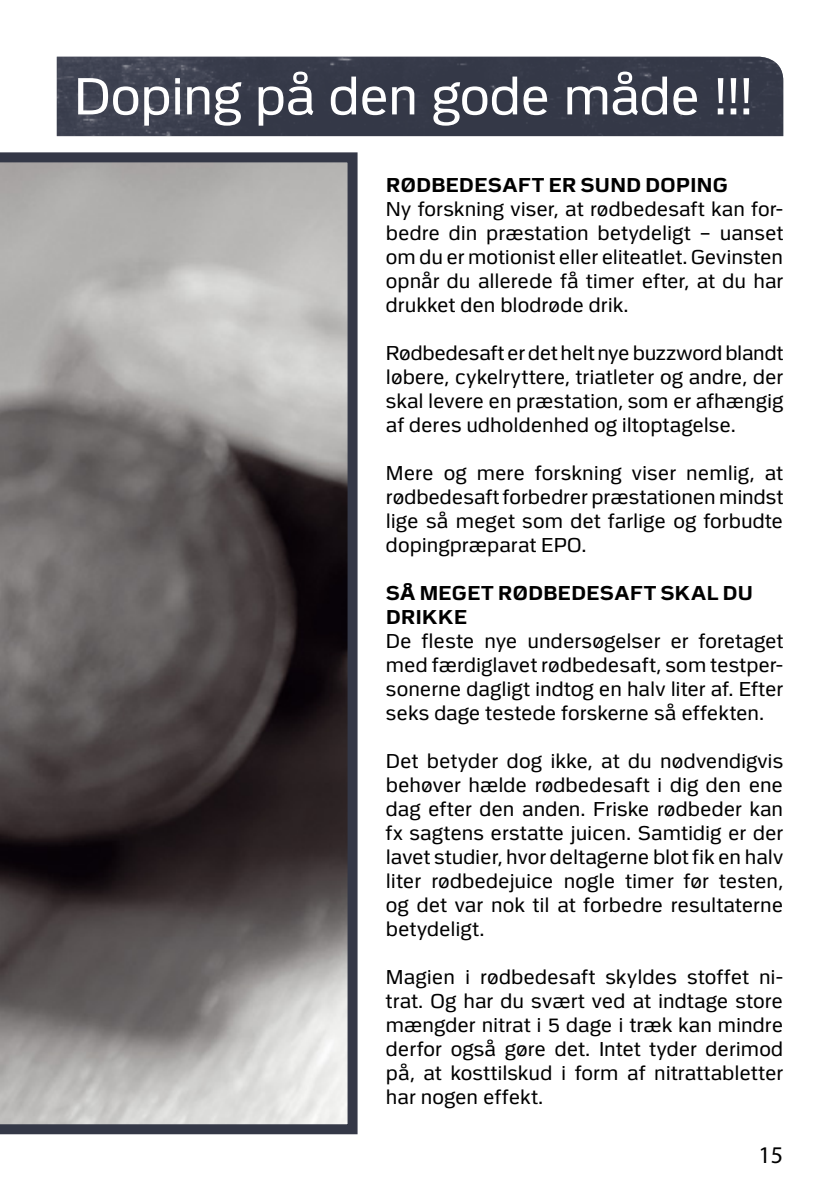
<style>
.page{position:relative;width:840px;height:1191px;background:#fff}
.page>*{position:absolute;margin:0;border:0;box-sizing:border-box;transform-origin:0 0}
.t1{font:52px "Politi";letter-spacing:-.015em;color:#fff}
.t2{font:24px "Myriad Pro";color:#000}
.t3{font:20px/24px "Politi";letter-spacing:.005em;color:#000;text-align:justify}
.t4{font:700 20px/24px "Politi";letter-spacing:.025em;color:#000}
</style>
<div class="page">
<img style="left:57px;top:57px;width:725px;height:79px">
<svg style="left:0;top:152px;width:358px;height:983px"></svg>
<h1 class="t1" style="left:74px;top:68px;width:681px">Doping på den gode måde !!!</h1>
<p class="t4" style="left:386px;top:173px;width:304px">RØDBEDESAFT ER SUND DOPING</p>
<p class="t3" style="left:386px;top:197px;width:398px">Ny forskning viser, at rødbedesaft kan for&shy;bedre din præstation betydeligt – uanset om du er motionist eller eliteatlet. Gevinsten opnår du allerede få timer efter, at du har drukket den blodrøde drik.</p>
<p class="t3" style="left:386px;top:341px;width:398px">Rødbedesaft er det helt nye buzzword blandt løbere, cykelryttere, triatleter og andre, der skal levere en præstation, som er afhængig af deres udholdenhed og iltoptagelse.</p>
<p class="t3" style="left:386px;top:461px;width:398px">Mere og mere forskning viser nemlig, at rødbedesaft forbedrer præstationen mindst lige så meget som det farlige og forbudte dopingpræparat EPO.</p>
<p class="t4" style="left:386px;top:581px;width:368px">SÅ MEGET RØDBEDESAFT SKAL DU<br>DRIKKE</p>
<p class="t3" style="left:386px;top:629px;width:398px">De fleste nye undersøgelser er foretaget med færdiglavet rødbedesaft, som testper&shy;sonerne dagligt indtog en halv liter af. Efter seks dage testede forskerne så effekten.</p>
<p class="t3" style="left:386px;top:749px;width:398px">Det betyder dog ikke, at du nødvendigvis behøver hælde rødbedesaft i dig den ene dag efter den anden. Friske rødbeder kan fx sagtens erstatte juicen. Samtidig er der lavet studier, hvor deltagerne blot fik en halv liter rødbedejuice nogle timer før testen, og det var nok til at forbedre resultaterne betydeligt.</p>
<p class="t3" style="left:386px;top:965px;width:398px">Magien i rødbedesaft skyldes stoffet ni&shy;trat. Og har du svært ved at indtage store mængder nitrat i 5 dage i træk kan mindre derfor også gøre det. Intet tyder derimod på, at kosttilskud i form af nitrattabletter har nogen effekt.</p>
<p class="t2" style="left:758px;top:1142px;width:26px">15</p>
</div>
